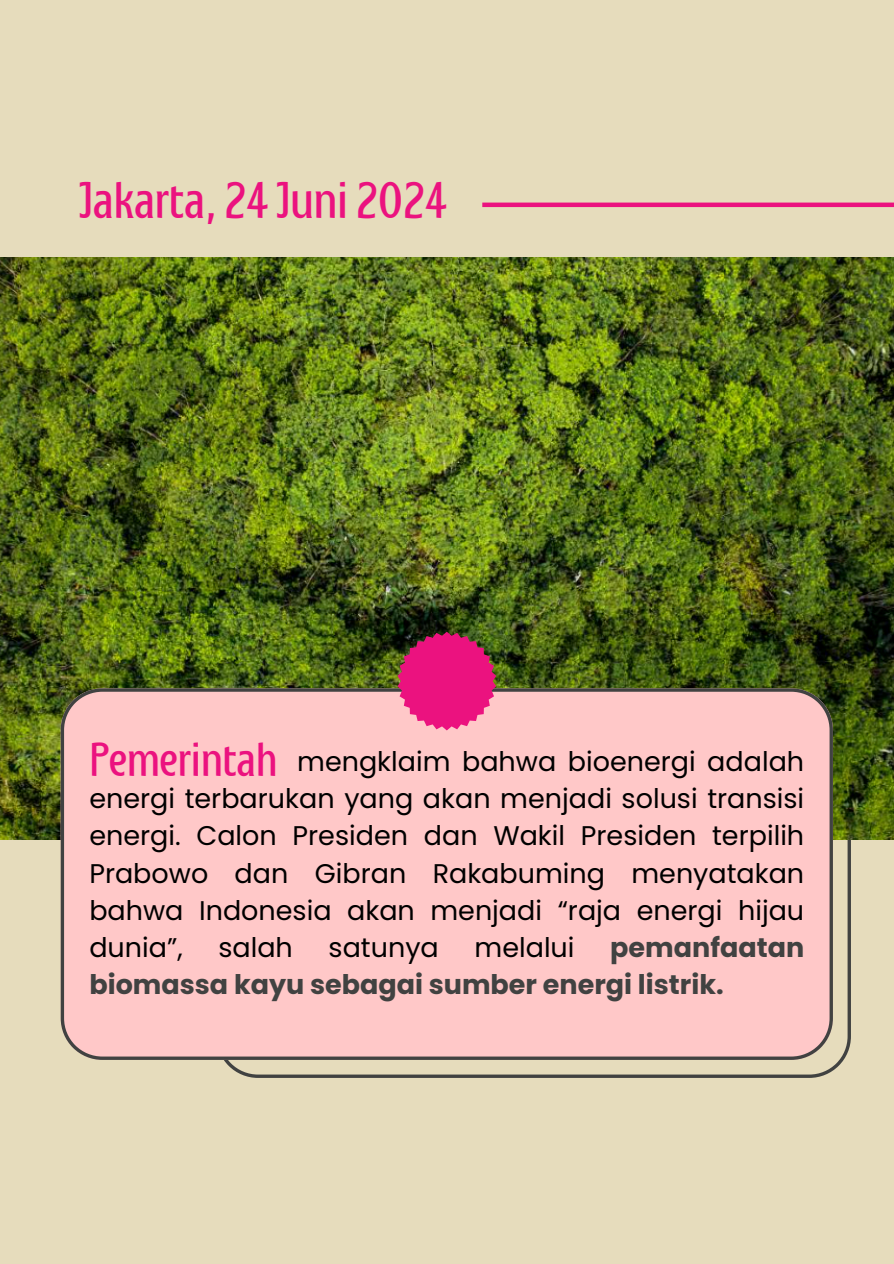
<style>
.page{position:relative;width:894px;height:1264px;background:#fff}
.page>*{position:absolute;margin:0;border:0;box-sizing:border-box;transform-origin:0 0}
.t1{font:41.4px "Montagna LTD";color:#eb127f}
.t2{font:38.4px "Montagna LTD";color:#eb127f}
.t3{font:27px/37.2px "Poppins";color:#000;text-align:justify}
.t4{font:700 27px/37.2px "Poppins";color:#414241}
</style>
<div class="page">
<div style="left:0;top:0;width:893px;height:1263px;background:#e6dcbc"></div>
<div style="left:482px;top:202px;width:411px;height:5px;background:#eb127f"></div>
<svg style="left:216px;top:839px;width:634px;height:238px"></svg>
<img style="left:0;top:257px;width:893px;height:582px">
<div style="left:61px;top:688px;width:771px;height:371px;background:#ffc8c8"></div>
<svg style="left:397px;top:631px;width:99px;height:99px;background:#d13078"></svg>
<h1 class="t1" style="left:79px;top:181px;width:369px">Jakarta, 24 Juni 2024</h1>
<p class="t2" style="left:89px;top:742px;width:189px">Pemerintah</p>
<h1 class="t3" style="left:89px;top:743px;width:716px;text-indent:208px">mengklaim bahwa bioenergi adalah energi terbarukan yang akan menjadi solusi transisi energi. Calon Presiden dan Wakil Presiden terpilih Prabowo dan Gibran Rakabuming menyatakan bahwa Indonesia akan menjadi “raja energi hijau dunia”,</h1>
<h1 class="t4" style="left:89px;top:928px;width:716px;text-indent:520px">pemanfaatan biomassa kayu sebagai sumber energi listrik.</h1>
<h1 class="t3" style="left:218px;top:928px;width:76px">salah</h1>
<h1 class="t3" style="left:328px;top:928px;width:112px">satunya</h1>
<h1 class="t3" style="left:474px;top:928px;width:101px">melalui</h1>
</div>
